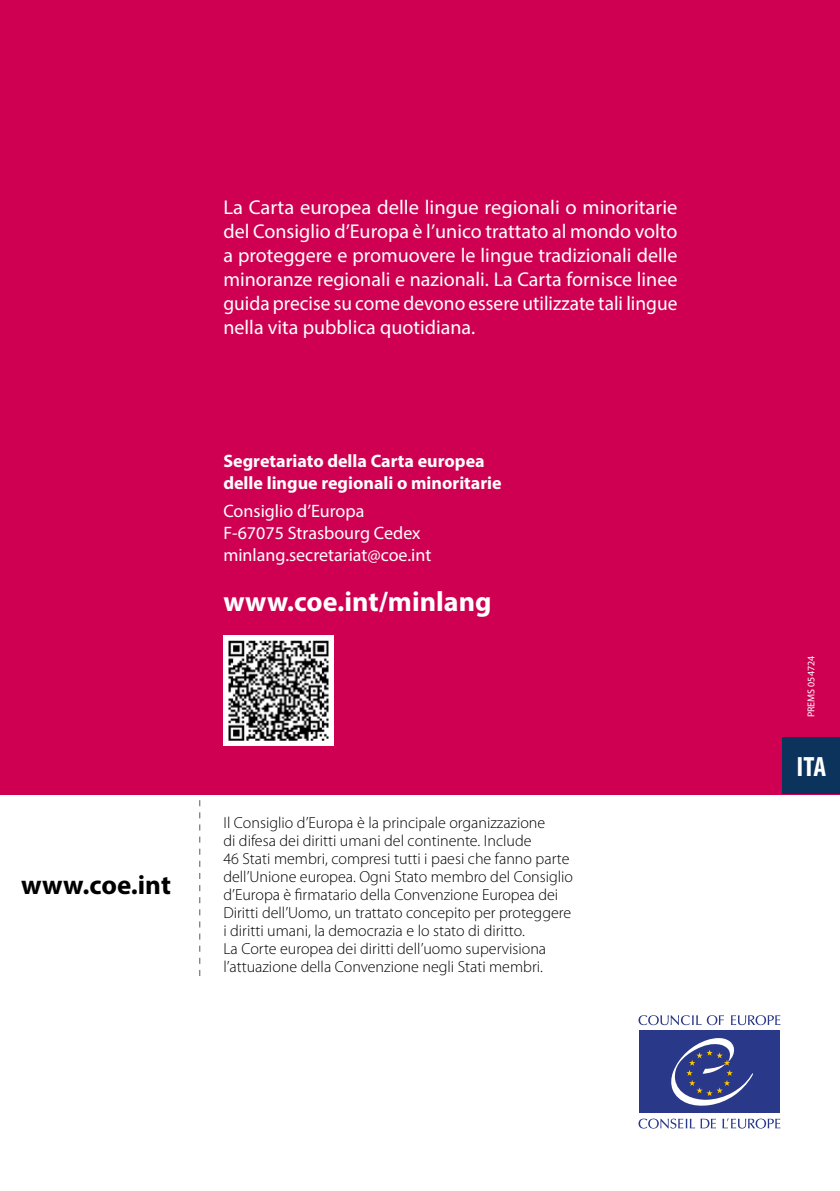
<style>
.page{position:relative;width:840px;height:1191px;background:#fff}
.page>*{position:absolute;margin:0;border:0;box-sizing:border-box;transform-origin:0 0}
.t1{font:700 28px "Myriad Pro";color:#fff}
.t2{font:700 condensed 28px "Myriad Pro";color:#fff}
.t3{font:700 27px "Myriad Pro";color:#000}
.t4{font:20px/24px "Myriad Pro";color:#fff;text-align:justify}
.t5{font:18px/22px "Myriad Pro";color:#fff}
.t6{font:700 18px/22px "Myriad Pro";color:#fff}
.t7{font:300 16px/18px "Myriad Pro";color:#000}
.t8{font:10px "Myriad Pro";color:#fff}
</style>
<div class="page">
<div style="left:0;top:0;width:839px;height:794px;background:#cf0051"></div>
<div style="left:782px;top:737px;width:57px;height:57px;background:#0c335c"></div>
<svg style="left:199px;top:800px;width:1px;height:176px"></svg>
<svg style="left:731px;top:1015px;width:49px;height:10px"></svg>
<svg style="left:638px;top:1015px;width:85px;height:10px"></svg>
<svg style="left:722px;top:1118px;width:58px;height:10px"></svg>
<svg style="left:700px;top:1118px;width:15px;height:10px"></svg>
<svg style="left:638px;top:1118px;width:56px;height:10px"></svg>
<div style="left:638px;top:1030px;width:141px;height:82px;background:#293889"></div>
<svg style="left:671px;top:1038px;width:82px;height:68px"></svg>
<img style="left:223px;top:635px;width:110px;height:110px">
<p class="t4" style="left:223px;top:194px;width:455px">La Carta europea delle lingue regionali o minoritarie del Consiglio d’Europa è l’unico trattato al mondo volto a proteggere e promuovere le lingue tradizionali delle minoranze regionali e nazionali. La Carta fornisce linee guida precise su come devono essere utilizzate tali lingue nella vita pubblica quotidiana.</p>
<p class="t6" style="left:223px;top:449px;width:280px">Segretariato della Carta europea delle lingue regionali o minoritarie</p>
<p class="t5" style="left:223px;top:499px;width:209px">Consiglio d’Europa<br>F-67075 Strasbourg Cedex minlang.secretariat@coe.int</p>
<h1 class="t1" style="left:223px;top:583px;width:269px">www.coe.int/minlang</h1>
<h2 class="t3" style="left:21px;top:867px;width:151px">www.coe.int</h2>
<p class="t7" style="left:223px;top:813px;width:351px">Il Consiglio d’Europa è la principale organizzazione<br>di difesa dei diritti umani del continente. Include<br>46 Stati membri, compresi tutti i paesi che fanno parte dell’Unione europea. Ogni Stato membro del Consiglio d’Europa è firmatario della Convenzione Europea dei Diritti dell’Uomo, un trattato concepito per proteggere i diritti umani, la democrazia e lo stato di diritto.<br>La Corte europea dei diritti dell’uomo supervisiona l’attuazione della Convenzione negli Stati membri.</p>
<p class="t8" style="left:804px;top:717px;width:63px;rotate:-90deg">PREMS 054724</p>
<h1 class="t2" style="left:796px;top:749px;width:31px">ITA</h1>
</div>
